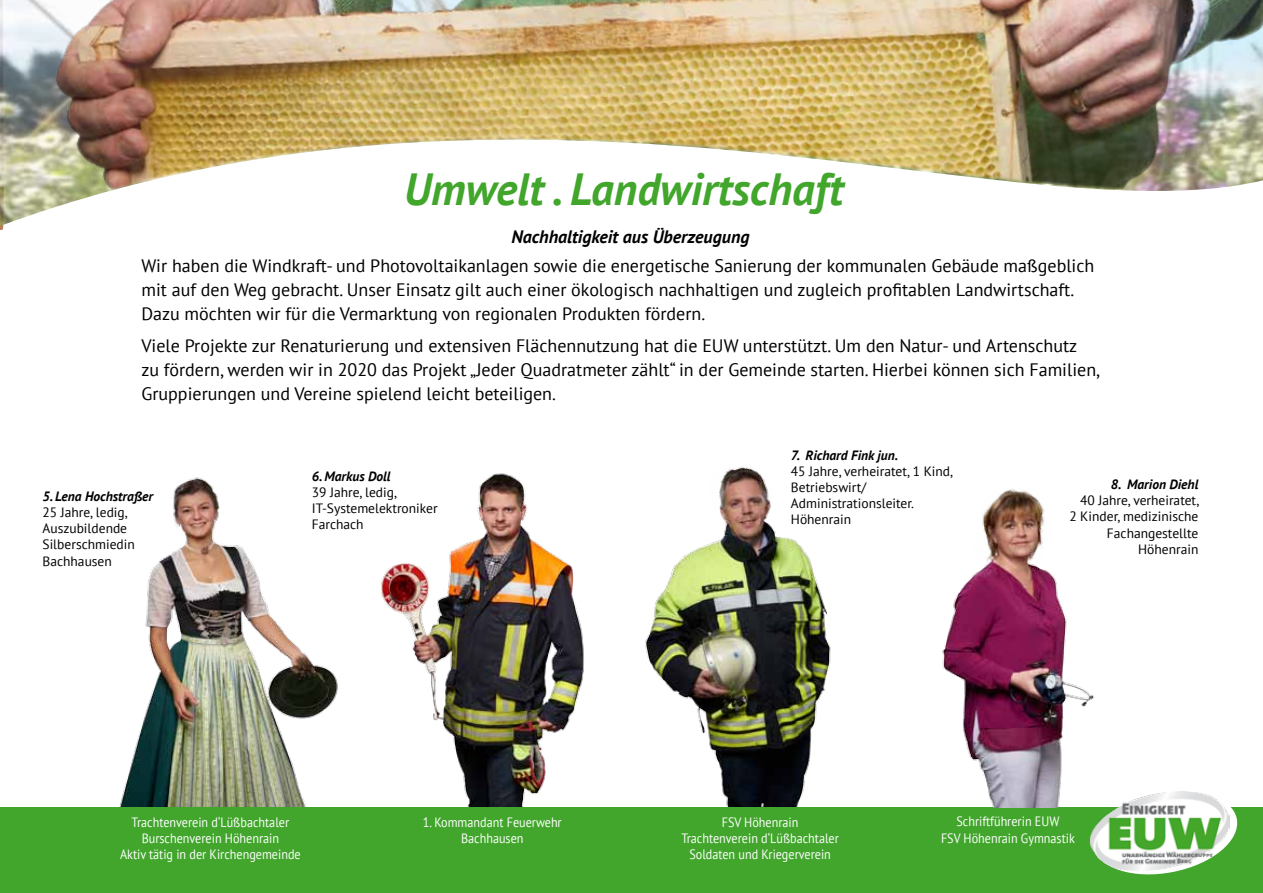
<style>
.page{position:relative;width:1263px;height:893px;background:#fff}
.page>*{position:absolute;margin:0;border:0;box-sizing:border-box;transform-origin:0 0}
.t1{font:italic 700 45px "PT Sans";color:#41a62b}
.t2{font:18px/24px "PT Sans";color:#000}
.t3{font:italic 700 18px "PT Sans";color:#000}
.t4{font:13.5px/16.2px "PT Sans";color:#000}
.t5{font:13.5px/16.2px "PT Sans";color:#fff;text-align:center;scale:.9 1}
.t6{font:italic 700 13.5px "PT Sans";color:#000}
</style>
<div class="page">
<img style="left:638px;top:466px;width:215px;height:342px">
<img style="left:366px;top:473px;width:261px;height:335px">
<img style="left:116px;top:477px;width:224px;height:331px">
<div style="left:0;top:808px;width:1263px;height:85px;background:#41a62b"></div>
<img style="left:909px;top:489px;width:186px;height:319px">
<img style="left:0;top:0;width:1263px;height:227px">
<svg style="left:1089px;top:786px;width:152px;height:89px"></svg>
<img style="left:1090px;top:792px;width:139px;height:79px">
<h1 class="t1" style="left:404px;top:159px;width:441px">Umwelt . Landwirtschaft</h1>
<p class="t3" style="left:511px;top:225px;width:240px">Nachhaltigkeit aus Überzeugung</p>
<p class="t2" style="left:141px;top:253px;width:954px">Wir haben die Windkraft- und Photovoltaikanlagen sowie die energetische Sanierung der kommunalen Gebäude maßgeblich mit auf den Weg gebracht. Unser Einsatz gilt auch einer ökologisch nachhaltigen und zugleich profitablen Landwirtschaft.<br>Dazu möchten wir für die Vermarktung von regionalen Produkten fördern.</p>
<p class="t2" style="left:141px;top:333px;width:960px">Viele Projekte zur Renaturierung und extensiven Flächennutzung hat die EUW unterstützt. Um den Natur- und Artenschutz<br>zu fördern, werden wir in 2020 das Projekt „Jeder Quadratmeter zählt“ in der Gemeinde starten. Hierbei können sich Familien,<br>Gruppierungen und Vereine spielend leicht beteiligen.</p>
<p class="t6" style="left:43px;top:487px;width:112px">5. Lena Hochstraßer</p>
<p class="t4" style="left:43px;top:504px;width:94px">25 Jahre, ledig,<br>Auszubildende<br>Silberschmiedin<br>Bachhausen</p>
<p class="t6" style="left:312px;top:467px;width:80px">6. Markus Doll</p>
<p class="t4" style="left:312px;top:484px;width:127px">39 Jahre, ledig,<br>IT-Systemelektroniker<br>Farchach</p>
<p class="t5" style="left:120px;top:814px;width:202px">Trachtenverein d‘Lüßbachtaler<br>Burschenverein Höhenrain<br>Aktiv tätig in der Kirchengemeinde</p>
<p class="t5" style="left:423px;top:814px;width:156px">1. Kommandant Feuerwehr<br>Bachhausen</p>
<p class="t6" style="left:791px;top:446px;width:109px">7. Richard Fink jun.</p>
<p class="t4" style="left:791px;top:463px;width:164px">45 Jahre, verheiratet, 1 Kind,<br>Betriebswirt/<br>Administrationsleiter.<br>Höhenrain</p>
<p class="t6" style="left:1111px;top:475px;width:89px">8. Marion Diehl</p>
<p class="t4" style="left:1069px;top:492px;width:132px;text-align:right">40 Jahre, verheiratet,<br>2 Kinder, medizinische<br>Fachangestellte<br>Höhenrain</p>
<p class="t5" style="left:681px;top:814px;width:177px">FSV Höhenrain<br>Trachtenverein d‘Lüßbachtaler<br>Soldaten und Kriegerverein</p>
<p class="t5" style="left:941px;top:813px;width:150px">Schriftführerin EUW<br>FSV Höhenrain Gymnastik</p>
</div>
